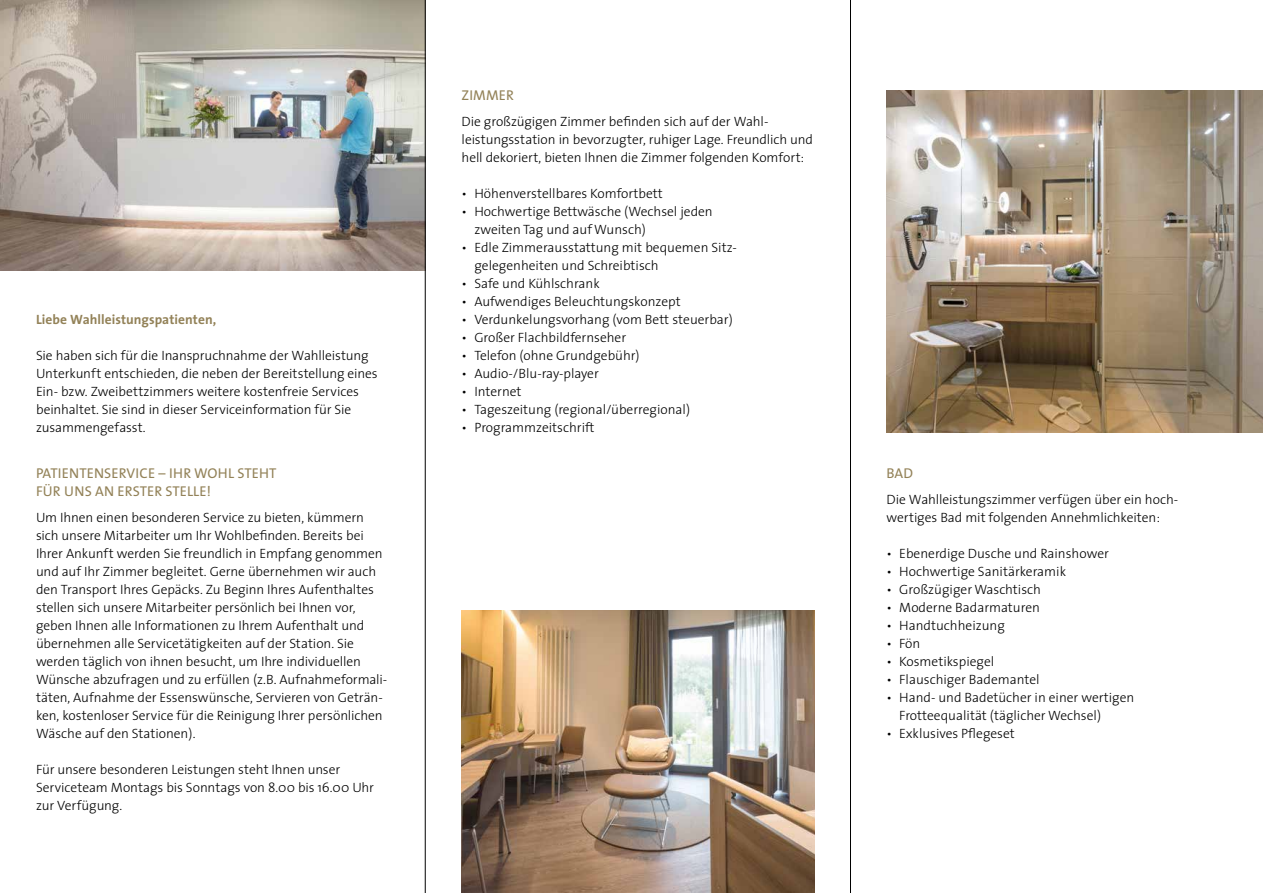
<style>
.page{position:relative;width:1263px;height:893px;background:#fff}
.page>*{position:absolute;margin:0;border:0;box-sizing:border-box;transform-origin:0 0}
.t1{font:14.25px/18px "The Sans";letter-spacing:.01em;color:#938258}
.t2{font:300 13.5px/18px "The Sans";color:#000}
.t3{font:700 13.5px "The Sans";letter-spacing:.005em;color:#938258}
</style>
<div class="page">
<img style="left:461px;top:610px;width:353px;height:283px">
<img style="left:0;top:0;width:425px;height:270px">
<img style="left:886px;top:90px;width:377px;height:342px">
<hr style="left:425px;top:0;width:1px;height:893px;background:#000">
<hr style="left:850px;top:0;width:1px;height:893px;background:#000">
<p class="t3" style="left:36px;top:308px;width:182px">Liebe Wahlleistungspatienten,</p>
<p class="t2" style="left:36px;top:346px;width:343px">Sie haben sich für die Inanspruchnahme der Wahlleistung Unterkunft entschieden, die neben der Bereitstellung eines Ein- bzw. Zweibettzimmers weitere kostenfreie Services beinhaltet. Sie sind in dieser Serviceinformation für Sie zusammengefasst.</p>
<p class="t1" style="left:36px;top:464px;width:242px">PATIENTENSERVICE – IHR WOHL STEHT<br>FÜR UNS AN ERSTER STELLE!</p>
<p class="t2" style="left:36px;top:508px;width:353px">Um Ihnen einen besonderen Service zu bieten, kümmern sich unsere Mitarbeiter um Ihr Wohlbefinden. Bereits bei Ihrer Ankunft werden Sie freundlich in Empfang genommen und auf Ihr Zimmer begleitet. Gerne übernehmen wir auch den Transport Ihres Gepäcks. Zu Beginn Ihres Aufenthaltes stellen sich unsere Mitarbeiter persönlich bei Ihnen vor, geben Ihnen alle Informationen zu Ihrem Aufenthalt und übernehmen alle Servicetätigkeiten auf der Station. Sie werden täglich von ihnen besucht, um Ihre individuellen Wünsche abzufragen und zu erfüllen (z.B. Aufnahmeformali&shy;täten, Aufnahme der Essenswünsche, Servieren von Geträn&shy;ken, kostenloser Service für die Reinigung Ihrer persönlichen Wäsche auf den Stationen).</p>
<p class="t2" style="left:36px;top:760px;width:339px">Für unsere besonderen Leistungen steht Ihnen unser<br>Serviceteam Montags bis Sonntags von 8.00 bis 16.00 Uhr zur Verfügung.</p>
<p class="t1" style="left:462px;top:86px;width:54px">ZIMMER</p>
<p class="t2" style="left:462px;top:112px;width:353px">Die großzügigen Zimmer befinden sich auf der Wahl&shy;leistungsstation in bevorzugter, ruhiger Lage. Freundlich und hell dekoriert, bieten Ihnen die Zimmer folgenden Komfort:</p>
<p class="t2" style="left:462px;top:184px;width:203px">• Höhenverstellbares Komfortbett</p>
<p class="t2" style="left:474px;top:202px;width:240px;text-indent:-13px">• Hochwertige Bettwäsche (Wechsel jeden zweiten Tag und auf Wunsch)</p>
<p class="t2" style="left:474px;top:238px;width:264px;text-indent:-13px">• Edle Zimmerausstattung mit bequemen Sitz&shy;gelegenheiten und Schreibtisch</p>
<p class="t2" style="left:462px;top:274px;width:140px">• Safe und Kühlschrank</p>
<p class="t2" style="left:462px;top:292px;width:221px">• Aufwendiges Beleuchtungskonzept</p>
<p class="t2" style="left:462px;top:310px;width:273px">• Verdunkelungsvorhang (vom Bett steuerbar)</p>
<p class="t2" style="left:462px;top:328px;width:166px">• Großer Flachbildfernseher</p>
<p class="t2" style="left:462px;top:346px;width:180px">• Telefon (ohne Grundgebühr)</p>
<p class="t2" style="left:462px;top:364px;width:139px">• Audio-/Blu-ray-player</p>
<p class="t2" style="left:462px;top:382px;width:61px">• Internet</p>
<p class="t2" style="left:462px;top:400px;width:230px">• Tageszeitung (regional/überregional)</p>
<p class="t2" style="left:462px;top:418px;width:134px">• Programmzeitschrift</p>
<p class="t1" style="left:886px;top:464px;width:28px">BAD</p>
<p class="t2" style="left:886px;top:490px;width:292px">Die Wahlleistungszimmer verfügen über ein hoch&shy;wertiges Bad mit folgenden Annehmlichkeiten:</p>
<p class="t2" style="left:886px;top:544px;width:224px">• Ebenerdige Dusche und Rainshower</p>
<p class="t2" style="left:886px;top:562px;width:181px">• Hochwertige Sanitärkeramik</p>
<p class="t2" style="left:886px;top:580px;width:156px">• Großzügiger Waschtisch</p>
<p class="t2" style="left:886px;top:598px;width:155px">• Moderne Badarmaturen</p>
<p class="t2" style="left:886px;top:616px;width:120px">• Handtuchheizung</p>
<p class="t2" style="left:886px;top:634px;width:35px">• Fön</p>
<p class="t2" style="left:886px;top:652px;width:109px">• Kosmetikspiegel</p>
<p class="t2" style="left:886px;top:670px;width:155px">• Flauschiger Bademantel</p>
<p class="t2" style="left:899px;top:688px;width:237px;text-indent:-13px">• Hand- und Badetücher in einer wertigen<br>Frotteequalität (täglicher Wechsel)</p>
<p class="t2" style="left:886px;top:724px;width:130px">• Exklusives Pflegeset</p>
</div>
